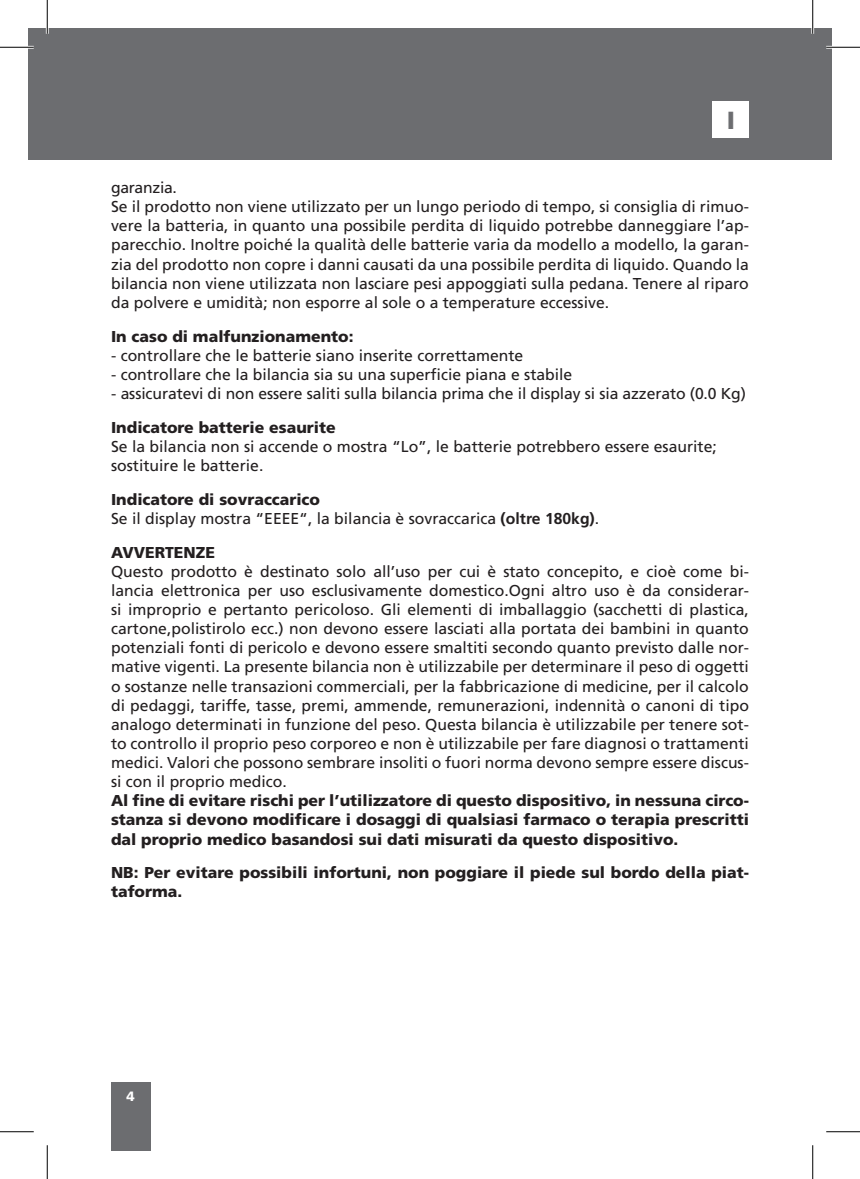
<style>
.page{position:relative;width:860px;height:1179px;background:#fff}
.page>*{position:absolute;margin:0;border:0;box-sizing:border-box;transform-origin:0 0}
.t1{font:900 24.75px "Frutiger LT Std";color:#6c6d70}
.t2{font:15.75px/19.1px "Frutiger LT Std";color:#231f20;text-align:justify}
.t3{font:900 15.75px/19.1px "Frutiger LT Std";color:#231f20;text-align:justify}
.t4{font:15.75px "Frutiger LT Std";letter-spacing:-.02em;color:#231f20}
.t5{font:900 13.5px "Frutiger LT Std";color:#fff}
.s1{font-weight:700}
</style>
<div class="page">
<div style="left:813px;top:28px;width:19px;height:132px;background:#6c6d70"></div>
<div style="left:28px;top:28px;width:785px;height:132px;background:#6c6d70"></div>
<div style="left:111px;top:1082px;width:39px;height:69px;background:#6c6d70"></div>
<div style="left:713px;top:102px;width:36px;height:36px;background:#fff"></div>
<hr style="left:0;top:46px;width:34px;height:3px;background:#fff">
<hr style="left:826px;top:46px;width:34px;height:3px;background:#fff">
<hr style="left:46px;top:0;width:3px;height:34px;background:#fff">
<hr style="left:811px;top:0;width:3px;height:34px;background:#fff">
<hr style="left:0;top:47px;width:34px;height:1px;background:#000">
<hr style="left:826px;top:47px;width:34px;height:1px;background:#000">
<hr style="left:0;top:1131px;width:34px;height:1px;background:#000">
<hr style="left:826px;top:1131px;width:34px;height:1px;background:#000">
<hr style="left:47px;top:0;width:1px;height:34px;background:#000">
<hr style="left:47px;top:1145px;width:1px;height:34px;background:#000">
<hr style="left:812px;top:0;width:1px;height:34px;background:#000">
<hr style="left:812px;top:1145px;width:1px;height:34px;background:#000">
<p class="t1" style="left:727px;top:105px;width:10px">I</p>
<p class="t4" style="left:111px;top:178px;width:67px">garanzia.</p>
<p class="t2" style="left:111px;top:197px;width:639px">Se il prodotto non viene utilizzato per un lungo periodo di tempo, si consiglia di rimuo&shy;vere la batteria, in quanto una possibile perdita di liquido potrebbe danneggiare l’ap&shy;parecchio. Inoltre poiché la qualità delle batterie varia da modello a modello, la garan&shy;zia del prodotto non copre i danni causati da una possibile perdita di liquido. Quando la bilancia non viene utilizzata non lasciare pesi appoggiati sulla pedana. Tenere al riparo da polvere e umidità; non esporre al sole o a temperature eccessive.</p>
<p class="t3" style="left:111px;top:326px;width:244px">In caso di malfunzionamento:</p>
<p class="t2" style="left:111px;top:346px;width:414px">- controllare che le batterie siano inserite correttamente</p>
<p class="t2" style="left:111px;top:365px;width:463px">- controllare che la bilancia sia su una superficie piana e stabile</p>
<p class="t2" style="left:111px;top:384px;width:636px">- assicuratevi di non essere saliti sulla bilancia prima che il display si sia azzerato (0.0 Kg)</p>
<p class="t3" style="left:111px;top:418px;width:226px">Indicatore batterie esaurite</p>
<p class="t2" style="left:111px;top:437px;width:607px">Se la bilancia non si accende o mostra “Lo”, le batterie potrebbero essere esaurite;</p>
<p class="t2" style="left:111px;top:456px;width:154px">sostituire le batterie.</p>
<p class="t3" style="left:111px;top:490px;width:210px">Indicatore di sovraccarico</p>
<p class="t2" style="left:111px;top:509px;width:490px">Se il display mostra “EEEE“, la bilancia è sovraccarica <span class="s1">(oltre 180kg)</span>.</p>
<p class="t3" style="left:111px;top:542px;width:105px">AVVERTENZE</p>
<p class="t2" style="left:111px;top:562px;width:639px">Questo prodotto è destinato solo all’uso per cui è stato concepito, e cioè come bi&shy;lancia elettronica per uso esclusivamente domestico.Ogni altro uso è da considerar&shy;si improprio e pertanto pericoloso. Gli elementi di imballaggio (sacchetti di plastica, cartone,polistirolo ecc.) non devono essere lasciati alla portata dei bambini in quanto potenziali fonti di pericolo e devono essere smaltiti secondo quanto previsto dalle nor&shy;mative vigenti. La presente bilancia non è utilizzabile per determinare il peso di oggetti o sostanze nelle transazioni commerciali, per la fabbricazione di medicine, per il calcolo di pedaggi, tariffe, tasse, premi, ammende, remunerazioni, indennità o canoni di tipo analogo determinati in funzione del peso. Questa bilancia è utilizzabile per tenere sot&shy;to controllo il proprio peso corporeo e non è utilizzabile per fare diagnosi o trattamenti medici. Valori che possono sembrare insoliti o fuori norma devono sempre essere discus&shy;si con il proprio medico.</p>
<p class="t3" style="left:111px;top:791px;width:639px">Al fine di evitare rischi per l’utilizzatore di questo dispositivo, in nessuna circo&shy;stanza si devono modificare i dosaggi di qualsiasi farmaco o terapia prescritti dal proprio medico basandosi sui dati misurati da questo dispositivo.</p>
<p class="t3" style="left:111px;top:863px;width:639px">NB: Per evitare possibili infortuni, non poggiare il piede sul bordo della piat&shy;taforma.</p>
<p class="t5" style="left:127px;top:1088px;width:10px">4</p>
</div>
